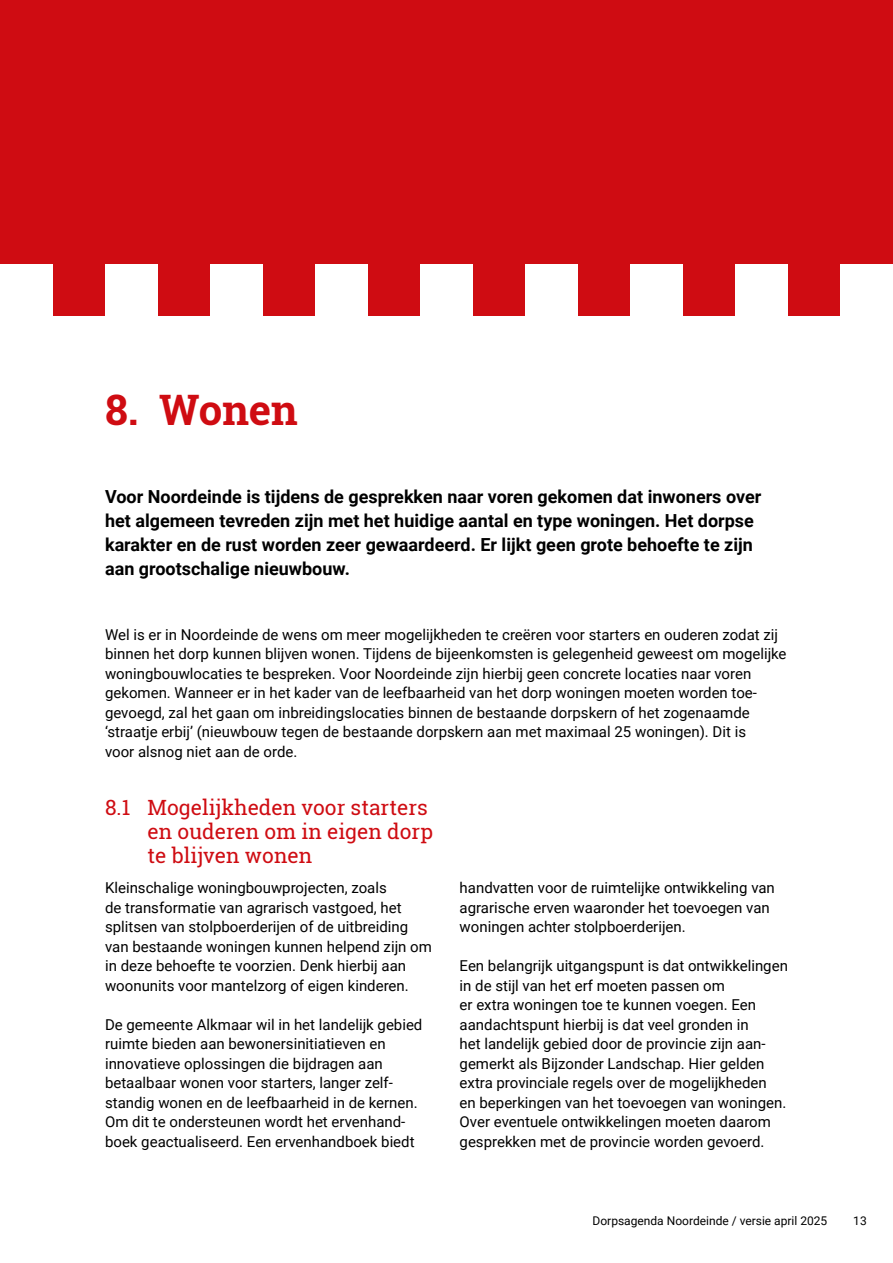
<style>
.page{position:relative;width:893px;height:1263px;background:#fff}
.page>*{position:absolute;margin:0;border:0;box-sizing:border-box;transform-origin:0 0}
.H1_Hoofdstukkop_NR{font:700 42px "Roboto Slab";letter-spacing:-.005em;color:#cf0c12}
.H2_Paragraafkop_groot_NR{font:21px/24px "Roboto Slab";color:#cf0c12}
.P_Intro{font:700 18px/24px "Roboto";color:#000}
.P_Platte_tekst{font:15px/19.5px "Roboto";color:#000}
.P_platte_tekst_over_2_koloms{font:15px/19.5px "Roboto";color:#000}
.t1{font:12px "Roboto";color:#000}
</style>
<div class="page">
<div style="left:0;top:0;width:893px;height:329px;background:#cf0c12"></div>
<div style="left:0;top:264px;width:53px;height:65px;background:#fff"></div>
<div style="left:420px;top:264px;width:53px;height:65px;background:#fff"></div>
<div style="left:210px;top:264px;width:53px;height:65px;background:#fff"></div>
<div style="left:630px;top:264px;width:53px;height:65px;background:#fff"></div>
<div style="left:105px;top:264px;width:53px;height:65px;background:#fff"></div>
<div style="left:525px;top:264px;width:53px;height:65px;background:#fff"></div>
<div style="left:315px;top:264px;width:53px;height:65px;background:#fff"></div>
<div style="left:735px;top:264px;width:53px;height:65px;background:#fff"></div>
<div style="left:840px;top:264px;width:53px;height:65px;background:#fff"></div>
<div style="left:0;top:316px;width:893px;height:40px;background:#fff"></div>
<h1 class="H1_Hoofdstukkop_NR" style="left:105px;top:381px;width:194px">8. Wonen</h1>
<p class="P_Intro" style="left:105px;top:484px;width:658px">Voor Noordeinde is tijdens de gesprekken naar voren gekomen dat inwoners over het algemeen tevreden zijn met het huidige aantal en type woningen. Het dorpse karakter en de rust worden zeer gewaardeerd. Er lijkt geen grote behoefte te zijn aan grootschalige nieuwbouw.</p>
<p class="P_platte_tekst_over_2_koloms" style="left:105px;top:624px;width:683px">Wel is er in Noordeinde de wens om meer mogelijkheden te creëren voor starters en ouderen zodat zij binnen het dorp kunnen blijven wonen. Tijdens de bijeenkomsten is gelegenheid geweest om mogelijke woningbouwlocaties te bespreken. Voor Noordeinde zijn hierbij geen concrete locaties naar voren gekomen. Wanneer er in het kader van de leefbaarheid van het dorp woningen moeten worden toe&shy;gevoegd, zal het gaan om inbreidingslocaties binnen de bestaande dorpskern of het zogenaamde ‘straatje erbij’ (nieuwbouw tegen de bestaande dorpskern aan met maximaal 25 woningen). Dit is<br>voor alsnog niet aan de orde.</p>
<h2 class="H2_Paragraafkop_groot_NR" style="left:148px;top:795px;width:287px;text-indent:-43px">8.1 Mogelijkheden voor starters en ouderen om in eigen dorp te blijven wonen</h2>
<p class="P_Platte_tekst" style="left:105px;top:878px;width:328px">Kleinschalige woningbouwprojecten, zoals<br>de transformatie van agrarisch vastgoed, het splitsen van stolpboerderijen of de uitbreiding van bestaande woningen kunnen helpend zijn om in deze behoefte te voorzien. Denk hierbij aan woonunits voor mantelzorg of eigen kinderen.</p>
<p class="P_Platte_tekst" style="left:105px;top:1014px;width:319px">De gemeente Alkmaar wil in het landelijk gebied ruimte bieden aan bewonersinitiatieven en innovatieve oplossingen die bijdragen aan betaalbaar wonen voor starters, langer zelf&shy;standig wonen en de leefbaarheid in de kernen.<br>Om dit te ondersteunen wordt het ervenhand&shy;boek geactualiseerd. Een ervenhandboek biedt</p>
<p class="P_Platte_tekst" style="left:460px;top:878px;width:317px">handvatten voor de ruimtelijke ontwikkeling van agrarische erven waaronder het toevoegen van woningen achter stolpboerderijen.</p>
<p class="P_Platte_tekst" style="left:460px;top:956px;width:330px">Een belangrijk uitgangspunt is dat ontwikkelingen in de stijl van het erf moeten passen om<br>er extra woningen toe te kunnen voegen. Een aandachtspunt hierbij is dat veel gronden in<br>het landelijk gebied door de provincie zijn aan&shy;gemerkt als Bijzonder Landschap. Hier gelden extra provinciale regels over de mogelijkheden<br>en beperkingen van het toevoegen van woningen.<br>Over eventuele ontwikkelingen moeten daarom gesprekken met de provincie worden gevoerd.</p>
<p class="t1" style="left:593px;top:1212px;width:236px">Dorpsagenda Noordeinde / versie april 2025</p>
<p class="t1" style="left:853px;top:1212px;width:15px">13</p>
</div>
